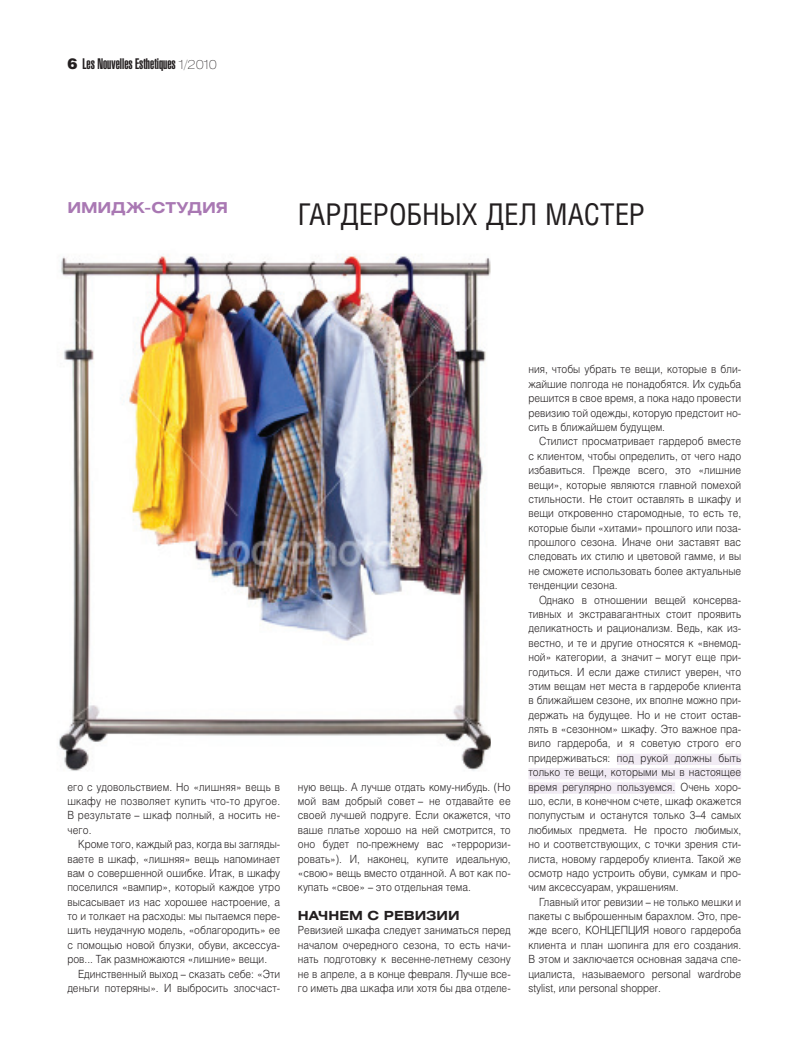
<style>
.page{position:relative;width:798px;height:1053px;background:#fff}
.page>*{position:absolute;margin:0;border:0;box-sizing:border-box;transform-origin:0 0}
.t1{font:30px "Helios Cond";letter-spacing:-.005em;color:#231f20}
.t2{font:15px "Helios Ultra Compressed";color:#231f20}
.t3{font:700 15px "Helios Ext";letter-spacing:-.01em;color:#a978b3}
.t4{font:700 12.5px "Helios Ext";color:#231f20}
.t5{font:300 11.25px/14.4px "Helios";color:#231f20;text-align:justify;scale:.9 1}
.s1{font-family:"Helios";font-weight:900}
.s2{font-family:"Helios Ext";font-weight:100;font-size:12.5px}
</style>
<div class="page">
<div style="left:616px;top:753px;width:125px;height:12px;background:#f1ebf4"></div>
<div style="left:528px;top:768px;width:213px;height:11px;background:#f1ebf4"></div>
<div style="left:528px;top:782px;width:147px;height:11px;background:#f1ebf4"></div>
<img style="left:59px;top:254px;width:431px;height:517px">
<h2 class="t2" style="left:67px;top:59px;width:151px"><span class="s1">6</span> Les Nouvelles Esthetiques <span class="s2">1/2010</span></h2>
<h2 class="t3" style="left:67px;top:202px;width:162px">ИМИДЖ-СТУДИЯ</h2>
<h1 class="t1" style="left:298px;top:203px;width:349px">ГАРДЕРОБНЫХ ДЕЛ МАСТЕР</h1>
<p class="t5" style="left:67px;top:780px;width:238px">его с удовольствием. Но «лишняя» вещь в шкафу не позволяет купить что-то другое.<br>В результате – шкаф полный, а носить не&shy;чего.</p>
<p class="t5" style="left:67px;top:838px;width:238px;text-indent:11px">Кроме того, каждый раз, когда вы загляды&shy;ваете в шкаф, «лишняя» вещь напоминает вам о совершенной ошибке. Итак, в шкафу поселился «вампир», который каждое утро высасывает из нас хорошее настроение, а то и толкает на расходы: мы пытаемся пере&shy;шить неудачную модель, «облагородить» ее с помощью новой блузки, обуви, аксессуа&shy;ров... Так размножаются «лишние» вещи.</p>
<p class="t5" style="left:67px;top:967px;width:238px;text-align:right">Единственный выход – сказать себе: «Эти деньги потеряны». И выбросить злосчаст-</p>
<p class="t5" style="left:298px;top:780px;width:238px">ную вещь. А лучше отдать кому-нибудь. (Но мой вам добрый совет – не отдавайте ее своей лучшей подруге. Если окажется, что ваше платье хорошо на ней смотрится, то оно будет по-прежнему вас «терроризи&shy;ровать»). И, наконец, купите идеальную, «свою» вещь вместо отданной. А вот как по&shy;купать «свое» – это отдельная тема.</p>
<p class="t4" style="left:298px;top:910px;width:163px">НАЧНЕМ С РЕВИЗИИ</p>
<p class="t5" style="left:298px;top:924px;width:238px">Ревизией шкафа следует заниматься перед началом очередного сезона, то есть начи&shy;нать подготовку к весенне-летнему сезону не в апреле, а в конце февраля. Лучше все&shy;го иметь два шкафа или хотя бы два отделе-</p>
<p class="t5" style="left:528px;top:363px;width:238px">ния, чтобы убрать те вещи, которые в бли&shy;жайшие полгода не понадобятся. Их судьба решится в свое время, а пока надо провести ревизию той одежды, которую предстоит но&shy;сить в ближайшем будущем.</p>
<p class="t5" style="left:528px;top:435px;width:238px;text-indent:11px">Стилист просматривает гардероб вместе с клиентом, чтобы определить, от чего надо избавиться. Прежде всего, это «лишние вещи», которые являются главной помехой стильности. Не стоит оставлять в шкафу и вещи откровенно старомодные, то есть те, которые были «хитами» прошлого или поза&shy;прошлого сезона. Иначе они заставят вас следовать их стилю и цветовой гамме, и вы не сможете использовать более актуальные тенденции сезона.</p>
<p class="t5" style="left:528px;top:593px;width:238px;text-indent:11px">Однако в отношении вещей консерва&shy;тивных и экстравагантных стоит проявить деликатность и рационализм. Ведь, как из&shy;вестно, и те и другие относятся к «внемод&shy;ной» категории, а значит – могут еще при&shy;годиться. И если даже стилист уверен, что этим вещам нет места в гардеробе клиента в ближайшем сезоне, их вполне можно при&shy;держать на будущее. Но и не стоит остав&shy;лять в «сезонном» шкафу. Это важное пра&shy;вило гардероба, и я советую строго его придерживаться: под рукой должны быть только те вещи, которыми мы в настоящее время регулярно пользуемся. Очень хоро&shy;шо, если, в конечном счете, шкаф окажется полупустым и останутся только 3–4 самых любимых предмета. Не просто любимых, но и соответствующих, с точки зрения сти&shy;листа, новому гардеробу клиента. Такой же осмотр надо устроить обуви, сумкам и про&shy;чим аксессуарам, украшениям.</p>
<p class="t5" style="left:528px;top:895px;width:238px;text-indent:11px">Главный итог ревизии – не только мешки и пакеты с выброшенным барахлом. Это, пре&shy;жде всего, КОНЦЕПЦИЯ нового гардероба клиента и план шопинга для его создания.<br>В этом и заключается основная задача спе&shy;циалиста, называемого personal wardrobe stylist, или personal shopper.</p>
</div>
